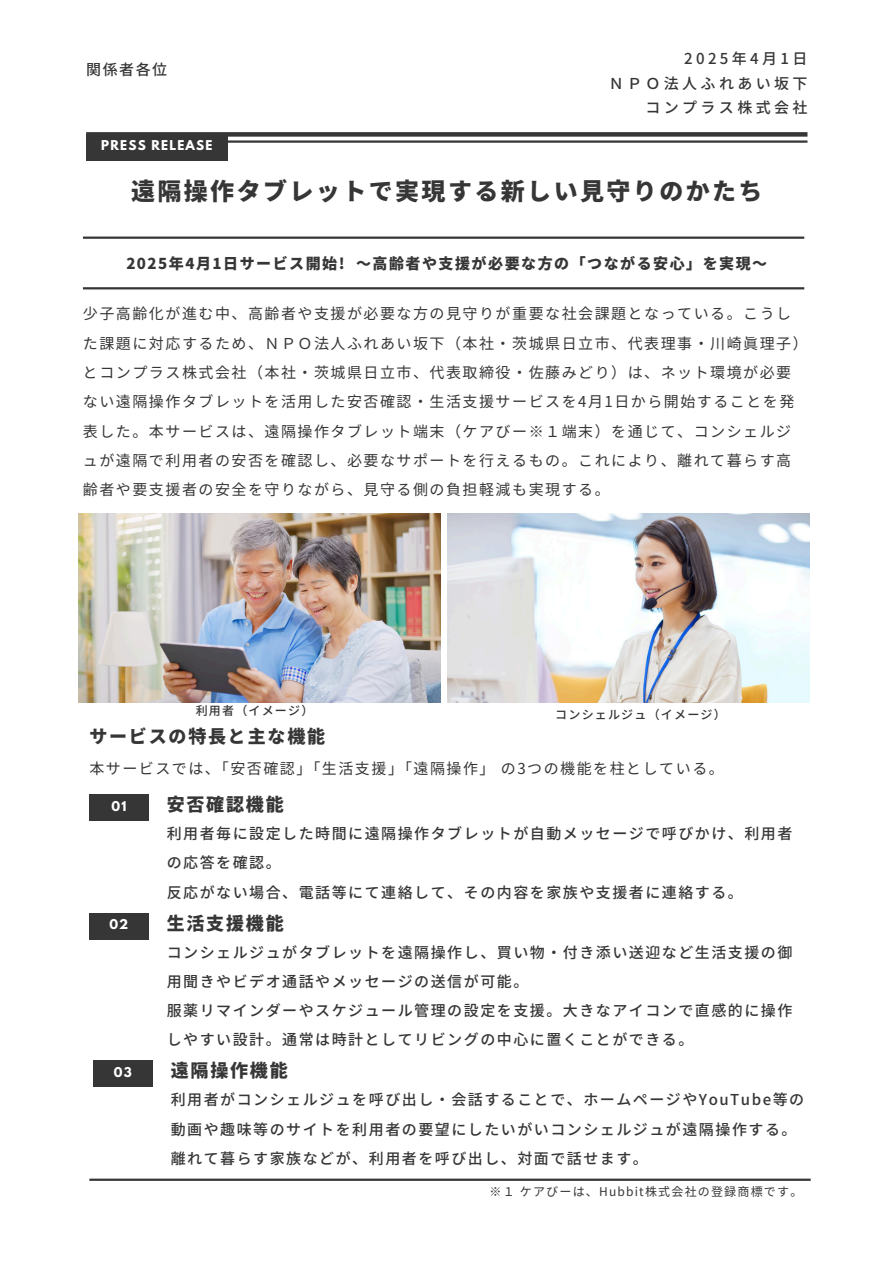
<style>
.page{position:relative;width:894px;height:1264px;background:#fff}
.page>*{position:absolute;margin:0;border:0;box-sizing:border-box;transform-origin:0 0}
.t1{font:900 24px "Noto Sans JP";letter-spacing:.1em;color:#363636}
.t2{font:900 18px "Noto Sans JP";letter-spacing:.1em;color:#363636}
.t3{font:15px/29.2px "Noto Sans JP";letter-spacing:.1em;color:#363636}
.t4{font:500 15px/29.2px "Noto Sans JP";letter-spacing:.1em;color:#363636}
.t5{font:900 15px "Noto Sans JP";letter-spacing:.1em;color:#363636}
.t6{font:500 15px "Noto Sans JP";letter-spacing:.225em;color:#363636}
.t7{font:12px "Noto Sans JP";letter-spacing:.1em;color:#363636}
.t8{font:500 12px "Noto Sans JP";letter-spacing:.1em;color:#363636}
.t9{font:700 12px "League Spartan";letter-spacing:.1em;color:#fff}
</style>
<div class="page">
<img style="left:79px;top:514px;width:361px;height:189px">
<img style="left:447px;top:514px;width:361px;height:189px">
<hr style="left:86px;top:140px;width:721px;height:3px;background:#363636">
<div style="left:86px;top:132px;width:721px;height:5px;background:#363636"></div>
<hr style="left:89px;top:1178px;width:721px;height:2px;background:#363636">
<hr style="left:83px;top:287px;width:721px;height:2px;background:#363636">
<hr style="left:83px;top:236px;width:721px;height:3px;background:#363636">
<div style="left:86px;top:134px;width:141px;height:27px;background:#363636"></div>
<div style="left:89px;top:794px;width:59px;height:26px;background:#363636"></div>
<div style="left:89px;top:913px;width:59px;height:26px;background:#363636"></div>
<div style="left:93px;top:1060px;width:59px;height:27px;background:#363636"></div>
<p class="t4" style="left:86px;top:55px;width:82px">関係者各位</p>
<p class="t9" style="left:101px;top:139px;width:113px">PRESS RELEASE</p>
<p class="t6" style="left:684px;top:46px;width:120px">2025年4月 1日</p>
<p class="t6" style="left:608px;top:71px;width:200px">ＮＰＯ法人ふれあい坂下</p>
<p class="t6" style="left:645px;top:96px;width:163px">コンプラス株式会社</p>
<p class="t1" style="left:131px;top:172px;width:633px">遠隔操作タブレットで実現する新しい見守りのかたち</p>
<p class="t5" style="left:126px;top:252px;width:642px">2025年4月 1日サービス開始! 〜高齢者や支援が必要な方の「つながる安心」を実現〜</p>
<h6 class="t3" style="left:83px;top:298px;width:726px">少子高齢化が進む中、高齢者や支援が必要な方の見守りが重要な社会課題となっている。こうした課題に対応するため、ＮＰＯ法人ふれあい坂下（本社・茨城県日立市、代表理事・川崎眞理子）とコンプラス株式会社（本社・茨城県日立市、代表取締役・佐藤みどり）は、ネット環境が必要ない遠隔操作タブレットを活用した安否確認・生活支援サービスを4月 1日から開始することを発表した。本サービスは、遠隔操作タブレット端末（ケアびー※１端末）を通じて、コンシェルジュが遠隔で利用者の安否を確認し、必要なサポートを行えるもの。これにより、離れて暮らす高齢者や要支援者の安全を守りながら、見守る側の負担軽減も実現する。</h6>
<p class="t8" style="left:196px;top:701px;width:119px">利用者（イメージ）</p>
<h5 class="t8" style="left:555px;top:705px;width:172px">コンシェルジュ（イメージ）</h5>
<h4 class="t2" style="left:89px;top:722px;width:237px">サービスの特長と主な機能</h4>
<h4 class="t3" style="left:89px;top:752px;width:635px">本サービスでは、「安否確認」「生活支援」「遠隔操作」の3つの機能を柱としている。</h4>
<p class="t9" style="left:111px;top:800px;width:16px">01</p>
<h5 class="t2" style="left:167px;top:790px;width:118px">安否確認機能</h5>
<h3 class="t4" style="left:167px;top:818px;width:627px">利用者毎に設定した時間に遠隔操作タブレットが自動メッセージで呼びかけ、利用者の応答を確認。<br>反応がない場合、電話等にて連絡して、その内容を家族や支援者に連絡する。</h3>
<h1 class="t9" style="left:109px;top:918px;width:20px">02</h1>
<p class="t2" style="left:167px;top:908px;width:118px">生活支援機能</p>
<p class="t4" style="left:167px;top:936px;width:627px">コンシェルジュがタブレットを遠隔操作し、買い物・付き添い送迎など生活支援の御用聞きやビデオ通話やメッセージの送信が可能。<br>服薬リマインダーやスケジュール管理の設定を支援。大きなアイコンで直感的に操作しやすい設計。通常は時計としてリビングの中心に置くことができる。</p>
<p class="t9" style="left:114px;top:1066px;width:19px">03</p>
<p class="t2" style="left:171px;top:1056px;width:118px">遠隔操作機能</p>
<h5 class="t4" style="left:171px;top:1084px;width:634px">利用者がコンシェルジュを呼び出し・会話することで、ホームページやYouTube等の動画や趣味等のサイトを利用者の要望にしたいがいコンシェルジュが遠隔操作する。離れて暮らす家族などが、利用者を呼び出し、対面で話せます。</h5>
<h2 class="t7" style="left:489px;top:1181px;width:314px">※１ケアびーは、Hubbit株式会社の登録商標です。</h2>
</div>
